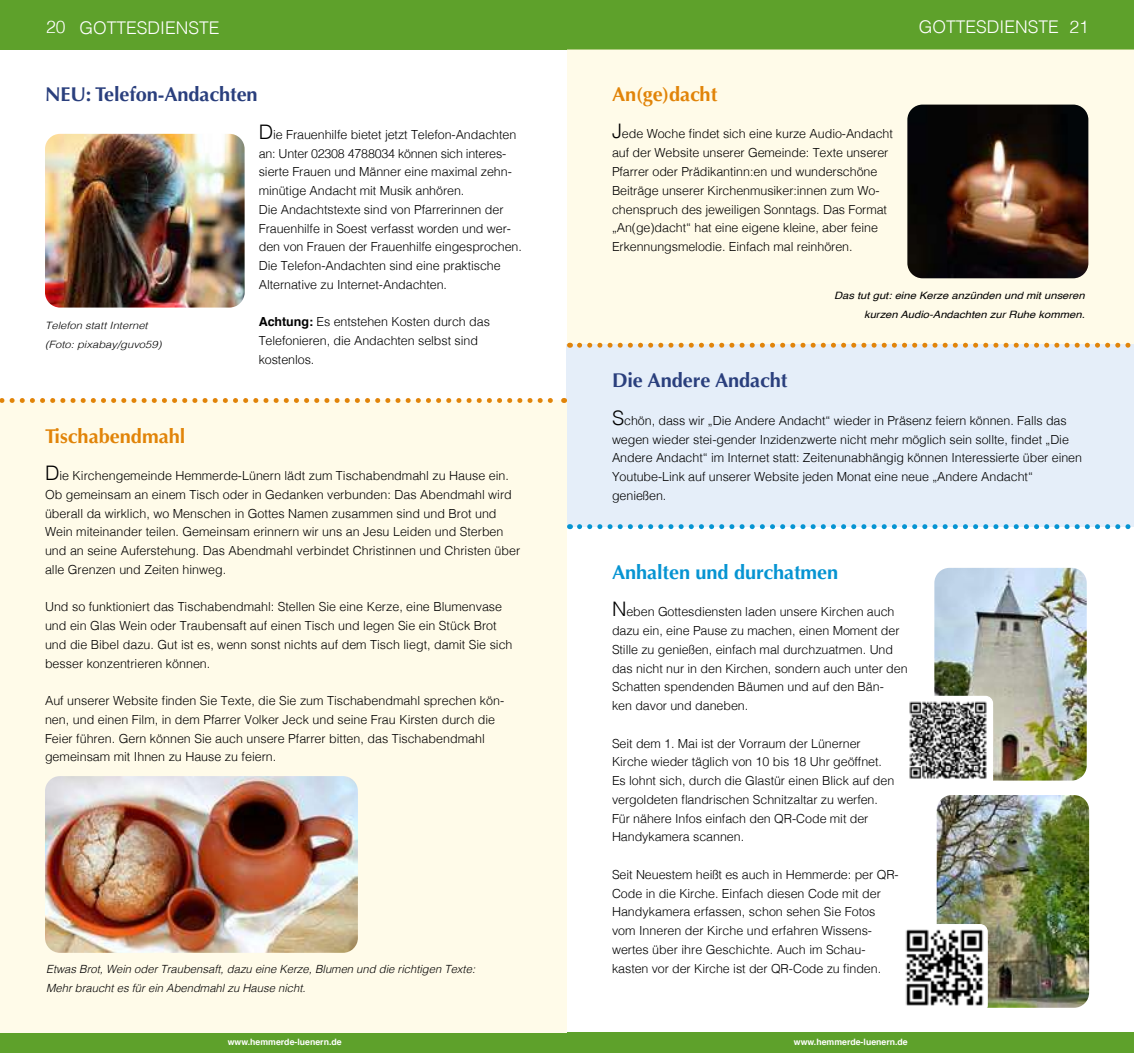
<style>
.page{position:relative;width:1134px;height:1053px;background:#fff}
.page>*{position:absolute;margin:0;border:0;box-sizing:border-box;transform-origin:0 0}
.t1{font:700 20px "Optima";letter-spacing:-.005em;color:#2a3f7d}
.t2{font:700 20px "Optima";color:#e18409}
.t3{font:700 20px "Optima";letter-spacing:-.005em;color:#0694d2}
.t4{font:300 17.5px "Helvetica";color:#fff}
.t5{font:300 12.5px/18.8px "Helvetica";letter-spacing:-.005em;color:#000}
.t6{font:italic 300 11.25px/18.8px "Helvetica";color:#000}
.t7{font:italic 10.12px/18.8px "Helvetica";color:#000;text-align:right;scale:1.11 1}
.t8{font:italic 300 10.12px/18.8px "Helvetica";color:#000;scale:1.11 1}
.t9{font:700 8.75px "Helvetica";color:#fff}
.s1{font-size:20px}
.s2{font-weight:700}
</style>
<div class="page">
<div style="left:0;top:1032px;width:1134px;height:20px;background:#5ea12b"></div>
<div style="left:0;top:0;width:1134px;height:50px;background:#5ea12b"></div>
<div style="left:566px;top:344px;width:568px;height:182px;background:#e5eef9"></div>
<div style="left:567px;top:50px;width:567px;height:294px;background:#fffbe9"></div>
<div style="left:0;top:400px;width:567px;height:632px;background:#fffbe9"></div>
<img style="left:45px;top:776px;width:313px;height:176px">
<svg style="left:0;top:398px;width:565px;height:5px"></svg>
<svg style="left:579px;top:343px;width:552px;height:5px"></svg>
<svg style="left:579px;top:524px;width:555px;height:5px"></svg>
<img style="left:45px;top:134px;width:200px;height:173px">
<img style="left:907px;top:105px;width:181px;height:173px">
<img style="left:934px;top:568px;width:153px;height:212px">
<img style="left:937px;top:795px;width:152px;height:212px">
<div style="left:905px;top:696px;width:87px;height:90px;background:#fff;border-radius:7px"></div>
<div style="left:904px;top:695px;width:89px;height:92px;border:1px solid #fff;border-radius:7px"></div>
<div style="left:900px;top:924px;width:87px;height:88px;background:#fff;border-radius:7px"></div>
<div style="left:899px;top:923px;width:89px;height:89px;border:1px solid #fff;border-radius:7px"></div>
<img style="left:909px;top:701px;width:78px;height:78px">
<img style="left:905px;top:929px;width:79px;height:77px">
<h2 class="t4" style="left:46px;top:13px;width:175px">20 GOTTESDIENSTE</h2>
<h2 class="t4" style="left:919px;top:11px;width:171px">GOTTESDIENSTE 21</h2>
<h1 class="t1" style="left:45px;top:83px;width:214px">NEU: Telefon-Andachten</h1>
<p class="t8" style="left:45px;top:315px;width:106px">Telefon statt Internet (Foto: pixabay/guvo59)</p>
<p class="t5" style="left:259px;top:124px;width:265px"><span class="s1">D</span>ie Frauenhilfe bietet jetzt Telefon-Andachten an: Unter 02308 4788034 können sich interes&shy;sierte Frauen und Männer eine maximal zehn&shy;minütige Andacht mit Musik anhören.<br>Die Andachtstexte sind von Pfarrerinnen der Frauenhilfe in Soest verfasst worden und wer&shy;den von Frauen der Frauenhilfe eingesprochen.<br>Die Telefon-Andachten sind eine praktische Alternative zu Internet-Andachten.</p>
<p class="t5" style="left:259px;top:312px;width:233px"><span class="s2">Achtung:</span> Es entstehen Kosten durch das<br>Telefonieren, die Andachten selbst sind kostenlos.</p>
<h1 class="t2" style="left:45px;top:425px;width:142px">Tischabendmahl</h1>
<p class="t5" style="left:45px;top:465px;width:477px"><span class="s1">D</span>ie Kirchengemeinde Hemmerde-Lünern lädt zum Tischabendmahl zu Hause ein.<br>Ob gemeinsam an einem Tisch oder in Gedanken verbunden: Das Abendmahl wird überall da wirklich, wo Menschen in Gottes Namen zusammen sind und Brot und Wein miteinander teilen. Gemeinsam erinnern wir uns an Jesu Leiden und Sterben und an seine Auferstehung. Das Abendmahl verbindet Christinnen und Christen über alle Grenzen und Zeiten hinweg.</p>
<p class="t5" style="left:45px;top:596px;width:469px">Und so funktioniert das Tischabendmahl: Stellen Sie eine Kerze, eine Blumenvase und ein Glas Wein oder Traubensaft auf einen Tisch und legen Sie ein Stück Brot und die Bibel dazu. Gut ist es, wenn sonst nichts auf dem Tisch liegt, damit Sie sich besser konzentrieren können.</p>
<p class="t5" style="left:45px;top:690px;width:461px">Auf unserer Website finden Sie Texte, die Sie zum Tischabendmahl sprechen kön&shy;nen, und einen Film, in dem Pfarrer Volker Jeck und seine Frau Kirsten durch die Feier führen. Gern können Sie auch unsere Pfarrer bitten, das Tischabendmahl gemeinsam mit Ihnen zu Hause zu feiern.</p>
<p class="t6" style="left:46px;top:958px;width:430px">Etwas Brot, Wein oder Traubensaft, dazu eine Kerze, Blumen und die richtigen Texte:<br>Mehr braucht es für ein Abendmahl zu Hause nicht.</p>
<h1 class="t2" style="left:612px;top:82px;width:107px">An(ge)dacht</h1>
<p class="t5" style="left:612px;top:124px;width:282px"><span class="s1">J</span>ede Woche findet sich eine kurze Audio-Andacht auf der Website unserer Gemeinde: Texte unserer Pfarrer oder Prädikantinn:en und wunderschöne Beiträge unserer Kirchenmusiker:innen zum Wo&shy;chenspruch des jeweiligen Sonntags. Das Format „An(ge)dacht“ hat eine eigene kleine, aber feine Erkennungsmelodie. Einfach mal reinhören.</p>
<p class="t7" style="left:834px;top:287px;width:227px">Das tut gut: eine Kerze anzünden und mit unseren kurzen Audio-Andachten zur Ruhe kommen.</p>
<h1 class="t1" style="left:612px;top:369px;width:177px">Die Andere Andacht</h1>
<p class="t5" style="left:612px;top:410px;width:472px"><span class="s1">S</span>chön, dass wir „Die Andere Andacht“ wieder in Präsenz feiern können. Falls das wegen wieder stei-gender Inzidenzwerte nicht mehr möglich sein sollte, findet „Die Andere Andacht“ im Internet statt: Zeitenunabhängig können Interessierte über einen Youtube-Link auf unserer Website jeden Monat eine neue „Andere Andacht“ genießen.</p>
<h1 class="t3" style="left:612px;top:560px;width:228px">Anhalten und durchatmen</h1>
<p class="t5" style="left:612px;top:601px;width:297px"><span class="s1">N</span>eben Gottesdiensten laden unsere Kirchen auch dazu ein, eine Pause zu machen, einen Moment der Stille zu genießen, einfach mal durchzuatmen. Und das nicht nur in den Kirchen, sondern auch unter den Schatten spendenden Bäumen und auf den Bän-<br>ken davor und daneben.</p>
<p class="t5" style="left:612px;top:732px;width:284px">Seit dem 1. Mai ist der Vorraum der Lünerner Kirche wieder täglich von 10 bis 18 Uhr geöffnet.<br>Es lohnt sich, durch die Glastür einen Blick auf den vergoldeten flandrischen Schnitzaltar zu werfen.<br>Für nähere Infos einfach den QR-Code mit der Handykamera scannen.</p>
<p class="t5" style="left:612px;top:864px;width:288px">Seit Neuestem heißt es auch in Hemmerde: per QR-Code in die Kirche. Einfach diesen Code mit der Handykamera erfassen, schon sehen Sie Fotos vom Inneren der Kirche und erfahren Wissens&shy;wertes über ihre Geschichte. Auch im Schau&shy;kasten vor der Kirche ist der QR-Code zu finden.</p>
<p class="t9" style="left:228px;top:1034px;width:115px">www.hemmerde-luenern.de</p>
<p class="t9" style="left:794px;top:1034px;width:115px">www.hemmerde-luenern.de</p>
</div>
